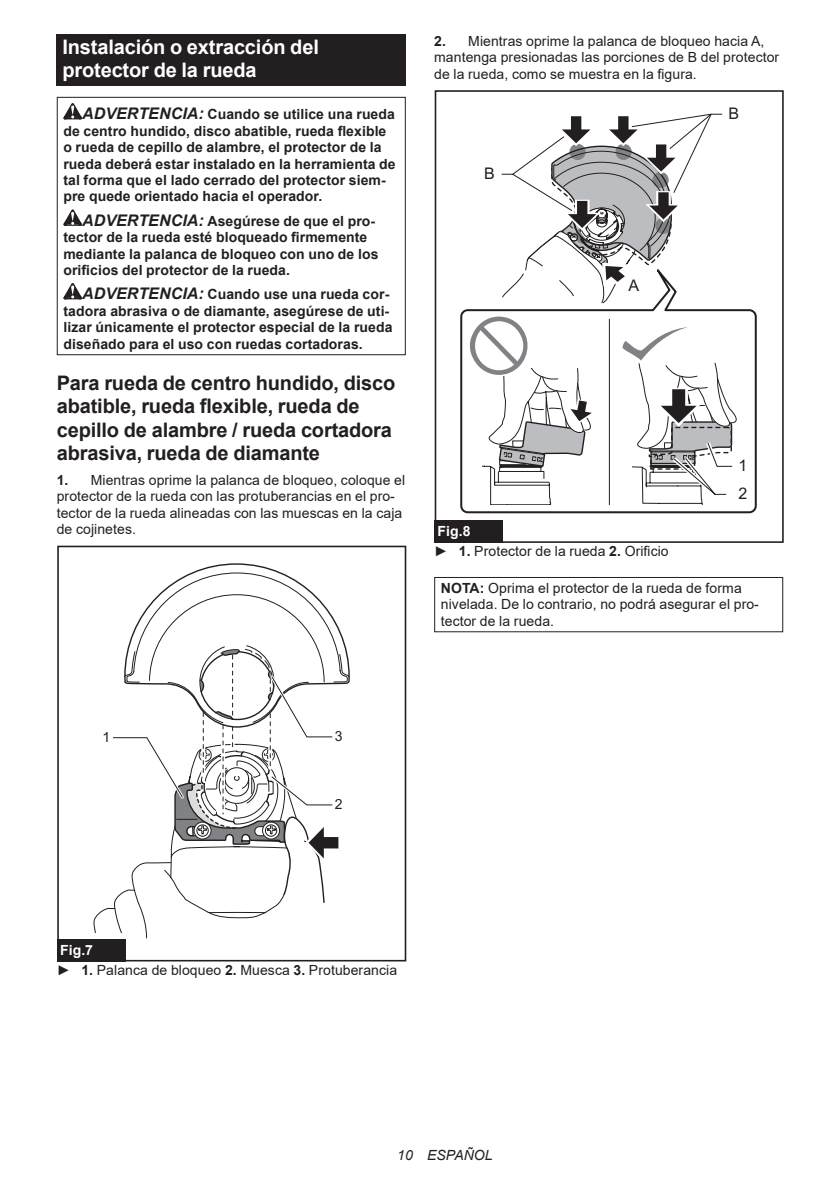
<style>
.page{position:relative;width:840px;height:1191px;background:#fff}
.page>*{position:absolute;margin:0;border:0;box-sizing:border-box;transform-origin:0 0}
.t1{font:700 20px/23.4px "Arial";letter-spacing:-.01em;color:#231f20}
.t2{font:700 20px/23.4px "Arial";letter-spacing:-.01em;color:#fff}
.t3{font:16px "Arial";color:#231f20}
.t4{font:700 14px/16.4px "Arial";letter-spacing:.005em;color:#231f20}
.t5{font:14px/16.4px "Arial";letter-spacing:.005em;color:#231f20}
.t6{font:italic 14px "Arial";letter-spacing:.005em;color:#231f20}
.s1{font-style:italic;font-size:16px}
.s2{font-weight:700}
.s3{font-weight:700;color:#fff}
</style>
<div class="page">
<div style="left:57px;top:34px;width:348px;height:52px;background:#231f20"></div>
<svg style="left:63px;top:103px;width:19px;height:16px"></svg>
<svg style="left:63px;top:209px;width:19px;height:17px"></svg>
<svg style="left:63px;top:283px;width:19px;height:16px"></svg>
<div style="left:57px;top:97px;width:348px;height:258px;border:1px solid #231f20"></div>
<div style="left:57px;top:545px;width:349px;height:416px;border:2px solid #231f20"></div>
<svg style="left:93px;top:563px;width:257px;height:377px"></svg>
<div style="left:57px;top:938px;width:68px;height:23px;background:#231f20"></div>
<svg style="left:460px;top:309px;width:297px;height:205px"></svg>
<div style="left:434px;top:90px;width:349px;height:453px;border:2px solid #231f20"></div>
<svg style="left:465px;top:113px;width:272px;height:392px"></svg>
<div style="left:434px;top:520px;width:68px;height:23px;background:#231f20"></div>
<div style="left:434px;top:577px;width:348px;height:55px;border:1px solid #231f20"></div>
<h1 class="t2" style="left:62px;top:36px;width:258px">Instalación o extracción del protector de la rueda</h1>
<p class="t4" style="left:63px;top:106px;width:333px;text-indent:19px"><span class="s1">ADVERTENCIA:</span> Cuando se utilice una rueda de centro hundido, disco abatible, rueda flexible o rueda de cepillo de alambre, el protector de la rueda deberá estar instalado en la herramienta de tal forma que el lado cerrado del protector siem&shy;pre quede orientado hacia el operador.</p>
<p class="t4" style="left:63px;top:213px;width:316px;text-indent:19px"><span class="s1">ADVERTENCIA:</span> Asegúrese de que el pro&shy;tector de la rueda esté bloqueado firmemente mediante la palanca de bloqueo con uno de los orificios del protector de la rueda.</p>
<p class="t4" style="left:63px;top:286px;width:330px;text-indent:19px"><span class="s1">ADVERTENCIA:</span> Cuando use una rueda cor&shy;tadora abrasiva o de diamante, asegúrese de uti&shy;lizar únicamente el protector especial de la rueda diseñado para el uso con ruedas cortadoras.</p>
<h1 class="t1" style="left:57px;top:371px;width:340px">Para rueda de centro hundido, disco abatible, rueda flexible, rueda de cepillo de alambre / rueda cortadora abrasiva, rueda de diamante</h1>
<p class="t5" style="left:57px;top:472px;width:350px"><span class="s2">1.</span> Mientras oprime la palanca de bloqueo, coloque el protector de la rueda con las protuberancias en el pro&shy;tector de la rueda alineadas con las muescas en la caja de cojinetes.</p>
<p class="t5" style="left:434px;top:33px;width:346px"><span class="s2">2.</span> Mientras oprime la palanca de bloqueo hacia A, mantenga presionadas las porciones de B del protector de la rueda, como se muestra en la figura.</p>
<p class="t3" style="left:484px;top:162px;width:12px">B</p>
<p class="t3" style="left:628px;top:274px;width:12px">A</p>
<p class="t3" style="left:728px;top:102px;width:12px">B</p>
<p class="t3" style="left:738px;top:454px;width:10px">1</p>
<p class="t3" style="left:738px;top:482px;width:10px">2</p>
<p class="t5" style="left:434px;top:521px;width:236px;line-height:20.2px"><span class="s3">Fig.8<br></span>► <span class="s2">1.</span> Protector de la rueda <span class="s2">2.</span> Orificio</p>
<p class="t5" style="left:440px;top:579px;width:319px"><span class="s2">NOTA:</span> Oprima el protector de la rueda de forma nivelada. De lo contrario, no podrá asegurar el pro&shy;tector de la rueda.</p>
<p class="t5" style="left:102px;top:729px;width:9px">1</p>
<p class="t5" style="left:335px;top:727px;width:9px">3</p>
<p class="t5" style="left:335px;top:795px;width:9px">2</p>
<p class="t5" style="left:57px;top:939px;width:342px;line-height:20.2px"><span class="s3">Fig.7<br></span>► <span class="s2">1.</span> Palanca de bloqueo <span class="s2">2.</span> Muesca <span class="s2">3.</span> Protuberancia</p>
<p class="t6" style="left:397px;top:1146px;width:97px">10 ESPAÑOL</p>
</div>
